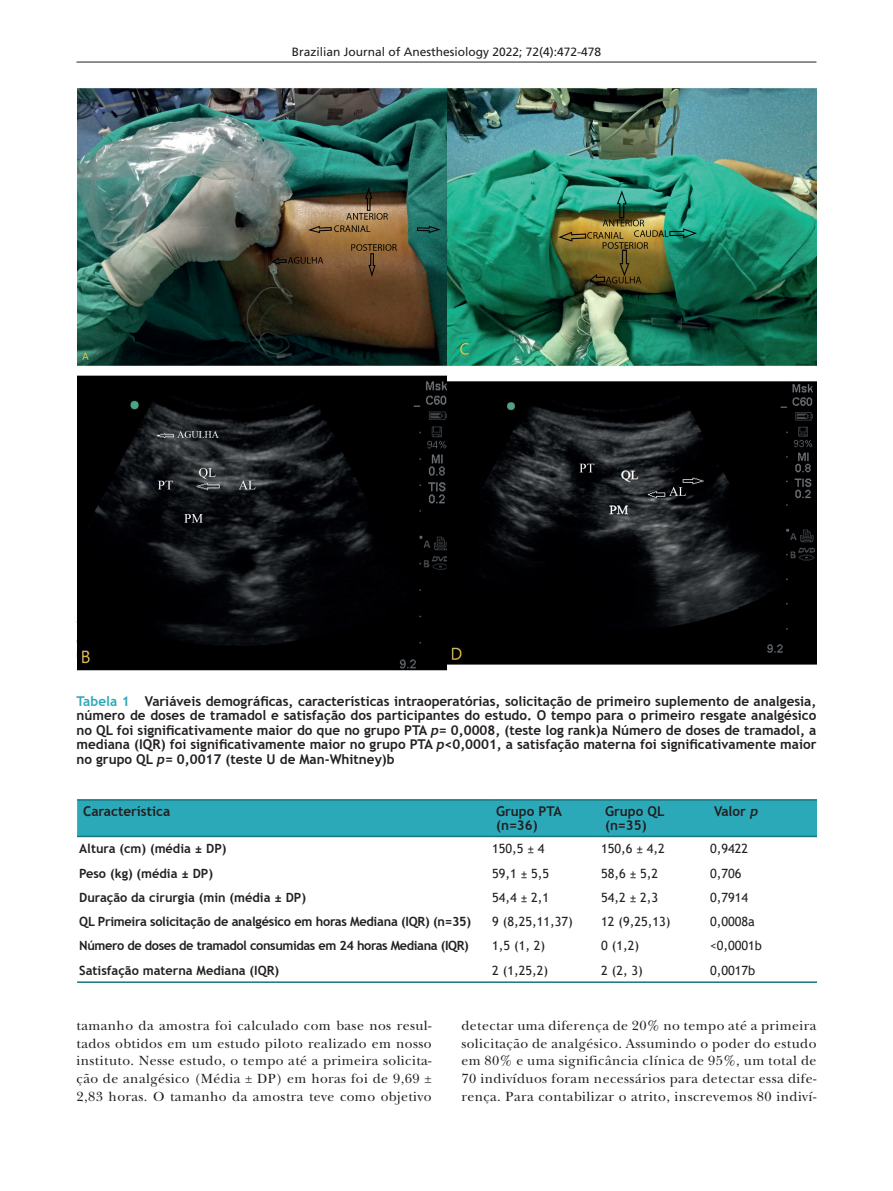
<style>
.page{position:relative;width:893px;height:1191px;background:#fff}
.page>*{position:absolute;margin:0;border:0;box-sizing:border-box;transform-origin:0 0}
.Texto{font:13.8px/17.7px "New Baskerville Std";letter-spacing:.03em;color:#231f20;text-align:justify}
.Tabela-Titulo{font:700 13.5px/14.5px "Trebuchet MS";color:#231f20}
.Tabela-Texto{font:12.75px "Trebuchet MS";color:#231f20}
.Tabela-Texto-2{font:700 12.75px "Trebuchet MS";letter-spacing:-.02em;color:#231f20}
.Tabela-Texto-3{font:700 12.75px "Trebuchet MS";color:#231f20}
.t1{font:12px "Frutiger LT Std";color:#231f20}
.s1{color:#2ca9b9}
.s2{font-family:"Trebuchet";font-style:italic}
</style>
<div class="page">
<hr style="left:77px;top:62px;width:739px;height:1px;background:#231f20">
<div style="left:77px;top:800px;width:740px;height:35px;background:#2ca9b9"></div>
<hr style="left:77px;top:799px;width:413px;height:1px;background:#15757d">
<hr style="left:490px;top:799px;width:109px;height:1px;background:#15757d">
<hr style="left:599px;top:799px;width:109px;height:1px;background:#15757d">
<hr style="left:708px;top:799px;width:109px;height:1px;background:#15757d">
<hr style="left:77px;top:835px;width:413px;height:2px;background:#15757d">
<hr style="left:490px;top:835px;width:109px;height:2px;background:#15757d">
<hr style="left:599px;top:835px;width:109px;height:2px;background:#15757d">
<hr style="left:708px;top:835px;width:109px;height:2px;background:#15757d">
<hr style="left:77px;top:981px;width:413px;height:2px;background:#15757d">
<hr style="left:490px;top:981px;width:109px;height:2px;background:#15757d">
<hr style="left:599px;top:981px;width:109px;height:2px;background:#15757d">
<hr style="left:708px;top:981px;width:109px;height:2px;background:#15757d">
<img style="left:77px;top:87px;width:739px;height:584px">
<p class="t1" style="left:292px;top:44px;width:311px">Brazilian Journal of Anesthesiology 2022; 72(4):472-478</p>
<p class="Tabela-Titulo" style="left:77px;top:693px;width:741px;text-align:justify"><span class="s1">Tabela 1</span> Variáveis demográficas, características intraoperatórias, solicitação de primeiro suplemento de analgesia, número de doses de tramadol e satisfação dos participantes do estudo. O tempo para o primeiro resgate analgésico no QL foi significativamente maior do que no grupo PTA <span class="s2">p</span>= 0,0008, (teste log rank)a Número de doses de tramadol, a mediana (IQR) foi significativamente maior no grupo PTA <span class="s2">p</span>&lt;0,0001, a satisfação materna foi significativamente maior no grupo QL <span class="s2">p</span>= 0,0017 (teste U de Man-Whitney)b</p>
<p class="Tabela-Titulo" style="left:83px;top:803px;width:89px">Característica</p>
<p class="Tabela-Titulo" style="left:496px;top:803px;width:67px">Grupo PTA (n=36)</p>
<p class="Tabela-Titulo" style="left:605px;top:803px;width:61px">Grupo QL (n=35)</p>
<p class="Tabela-Titulo" style="left:714px;top:803px;width:46px">Valor <span class="s2">p</span></p>
<p class="Tabela-Texto-3" style="left:79px;top:840px;width:149px">Altura (cm) (média ± DP)</p>
<p class="Tabela-Texto" style="left:492px;top:840px;width:54px">150,5 ± 4</p>
<p class="Tabela-Texto" style="left:601px;top:840px;width:65px">150,6 ± 4,2</p>
<p class="Tabela-Texto" style="left:710px;top:840px;width:40px">0,9422</p>
<p class="Tabela-Texto-3" style="left:79px;top:865px;width:135px">Peso (kg) (média ± DP)</p>
<p class="Tabela-Texto" style="left:492px;top:865px;width:59px">59,1 ± 5,5</p>
<p class="Tabela-Texto" style="left:601px;top:865px;width:59px">58,6 ± 5,2</p>
<p class="Tabela-Texto" style="left:710px;top:865px;width:33px">0,706</p>
<p class="Tabela-Texto-3" style="left:79px;top:889px;width:228px">Duração da cirurgia (min (média ± DP)</p>
<p class="Tabela-Texto" style="left:492px;top:889px;width:59px">54,4 ± 2,1</p>
<p class="Tabela-Texto" style="left:601px;top:889px;width:59px">54,2 ± 2,3</p>
<p class="Tabela-Texto" style="left:710px;top:889px;width:40px">0,7914</p>
<p class="Tabela-Texto-2" style="left:79px;top:913px;width:393px">QL Primeira solicitação de analgésico em horas Mediana (IQR) (n=35)</p>
<p class="Tabela-Texto" style="left:492px;top:913px;width:82px">9 (8,25,11,37)</p>
<p class="Tabela-Texto" style="left:601px;top:913px;width:71px">12 (9,25,13)</p>
<p class="Tabela-Texto" style="left:710px;top:913px;width:46px">0,0008a</p>
<p class="Tabela-Texto-2" style="left:79px;top:938px;width:391px">Número de doses de tramadol consumidas em 24 horas Mediana (IQR)</p>
<p class="Tabela-Texto" style="left:492px;top:938px;width:55px">1,5 (1, 2)</p>
<p class="Tabela-Texto" style="left:601px;top:938px;width:39px">0 (1,2)</p>
<p class="Tabela-Texto" style="left:710px;top:938px;width:53px">&lt;0,0001b</p>
<p class="Tabela-Texto-3" style="left:79px;top:962px;width:201px">Satisfação materna Mediana (IQR)</p>
<p class="Tabela-Texto" style="left:492px;top:962px;width:57px">2 (1,25,2)</p>
<p class="Tabela-Texto" style="left:601px;top:962px;width:43px">2 (2, 3)</p>
<p class="Tabela-Texto" style="left:710px;top:962px;width:47px">0,0017b</p>
<p class="Texto" style="left:77px;top:1016px;width:357px">tamanho da amostra foi calculado com base nos resul&shy;tados obtidos em um estudo piloto realizado em nosso instituto. Nesse estudo, o tempo até a primeira solicita&shy;ção de analgésico (Média ± DP) em horas foi de 9,69 ± 2,83 horas. O tamanho da amostra teve como objetivo</p>
<p class="Texto" style="left:461px;top:1016px;width:357px">detectar uma diferença de 20% no tempo até a primeira solicitação de analgésico. Assumindo o poder do estudo em 80% e uma significância clínica de 95%, um total de 70 indivíduos foram necessários para detectar essa dife&shy;rença. Para contabilizar o atrito, inscrevemos 80 indiví-</p>
</div>
